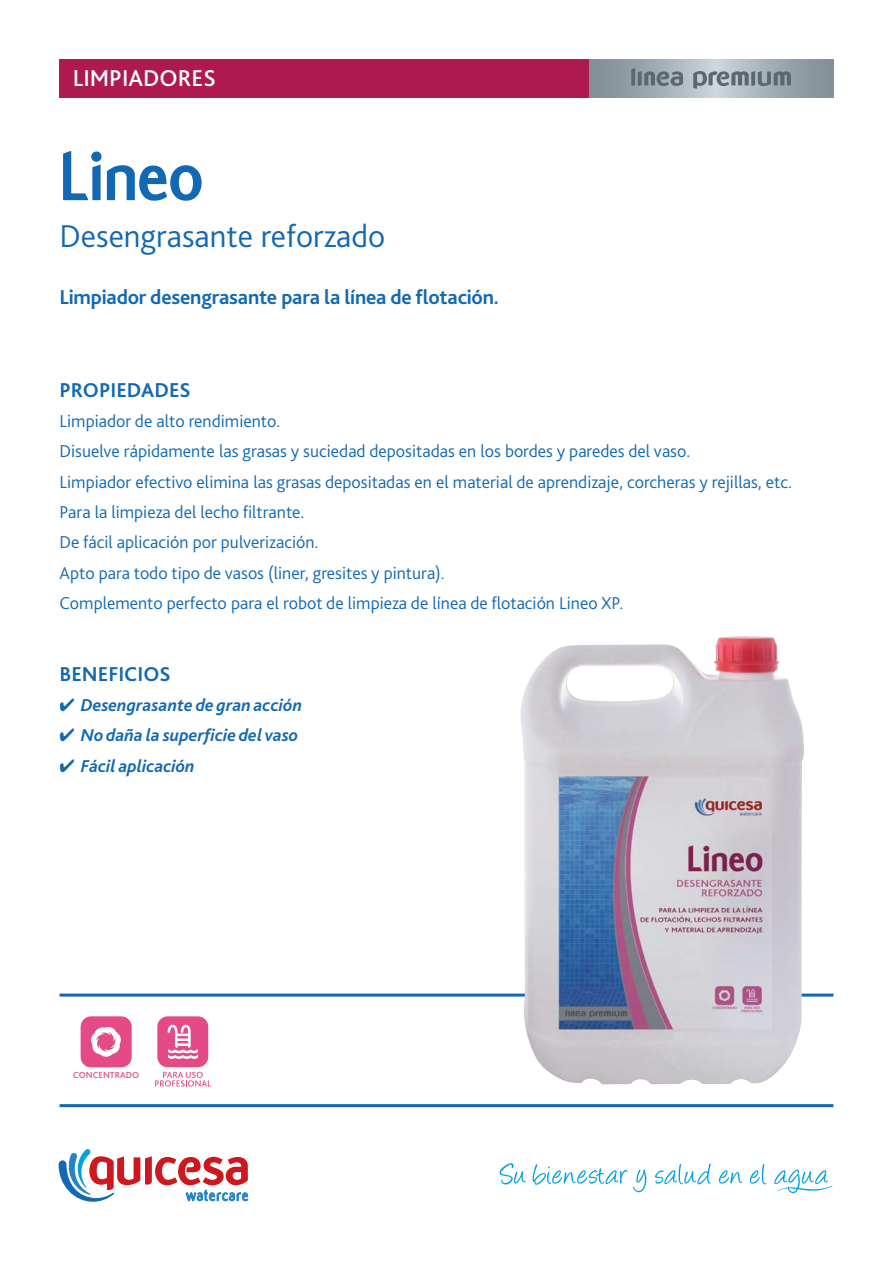
<style>
.page{position:relative;width:893px;height:1263px;background:#fff}
.page>*{position:absolute;margin:0;border:0;box-sizing:border-box;transform-origin:0 0}
.t1{font:700 72px "Flux";color:#1268b3}
.t2{font:300 33px "Bliss 2";color:#1268b3}
.t3{font:500 24px "Bliss 2";color:#fff}
.t4{font:700 21px "Bliss 2";letter-spacing:-.01em;color:#1268b3}
.t5{font:300 18px/30.3px "Bliss 2";color:#1268b3}
.t6{font:italic 700 18px "Bliss 2";color:#1268b3}
.t7{font:500 9.3px "Bliss 2";color:#e34a86}
</style>
<div class="page">
<svg style="left:63px;top:150px;width:139px;height:51px"></svg>
<hr style="left:60px;top:1104px;width:773px;height:3px;background:#1268b3">
<hr style="left:60px;top:993px;width:773px;height:3px;background:#1268b3">
<svg style="left:155px;top:1072px;width:56px;height:14px"></svg>
<div style="left:157px;top:1016px;width:51px;height:51px;background:#e34a86;border-radius:10px"></div>
<svg style="left:167px;top:1024px;width:31px;height:35px"></svg>
<img style="left:517px;top:636px;width:287px;height:448px">
<div style="left:59px;top:60px;width:531px;height:38px;background:#ae1950"></div>
<svg style="left:590px;top:60px;width:243px;height:38px;background:#9da9b0"></svg>
<svg style="left:693px;top:71px;width:98px;height:18px;background:#89959c"></svg>
<svg style="left:631px;top:68px;width:52px;height:18px"></svg>
<svg style="left:59px;top:1149px;width:190px;height:53px"></svg>
<svg style="left:500px;top:1163px;width:26px;height:21px"></svg>
<svg style="left:533px;top:1164px;width:94px;height:21px"></svg>
<svg style="left:633px;top:1169px;width:13px;height:23px"></svg>
<svg style="left:655px;top:1163px;width:56px;height:21px"></svg>
<svg style="left:719px;top:1170px;width:23px;height:14px"></svg>
<svg style="left:750px;top:1164px;width:16px;height:20px"></svg>
<svg style="left:774px;top:1169px;width:59px;height:24px"></svg>
<div style="left:81px;top:1016px;width:51px;height:51px;background:#e34a86;border-radius:10px"></div>
<svg style="left:91px;top:1027px;width:30px;height:30px"></svg>
<h3 class="t3" style="left:73px;top:64px;width:145px">LIMPIADORES</h3>
<h1 class="t1" style="left:60px;top:136px;width:146px">Lineo</h1>
<h2 class="t2" style="left:60px;top:215px;width:327px">Desengrasante reforzado</h2>
<p class="t4" style="left:60px;top:284px;width:441px">Limpiador desengrasante para la línea de flotación.</p>
<p class="t4" style="left:60px;top:377px;width:133px">PROPIEDADES</p>
<p class="t5" style="left:60px;top:406px;width:734px">Limpiador de alto rendimiento.<br>Disuelve rápidamente las grasas y suciedad depositadas en los bordes y paredes del vaso.<br>Limpiador efectivo elimina las grasas depositadas en el material de aprendizaje, corcheras y rejillas, etc.<br>Para la limpieza del lecho filtrante.<br>De fácil aplicación por pulverización.<br>Apto para todo tipo de vasos (liner, gresites y pintura).<br>Complemento perfecto para el robot de limpieza de línea de flotación Lineo XP.</p>
<p class="t4" style="left:60px;top:661px;width:113px">BENEFICIOS</p>
<p class="t6" style="left:60px;top:694px;width:244px">✔ Desengrasante de gran acción</p>
<p class="t6" style="left:60px;top:724px;width:240px">✔ No daña la superficie del vaso</p>
<p class="t6" style="left:60px;top:755px;width:137px">✔ Fácil aplicación</p>
<p class="t7" style="left:73px;top:1069px;width:67px">CONCENTRADO</p>
</div>
